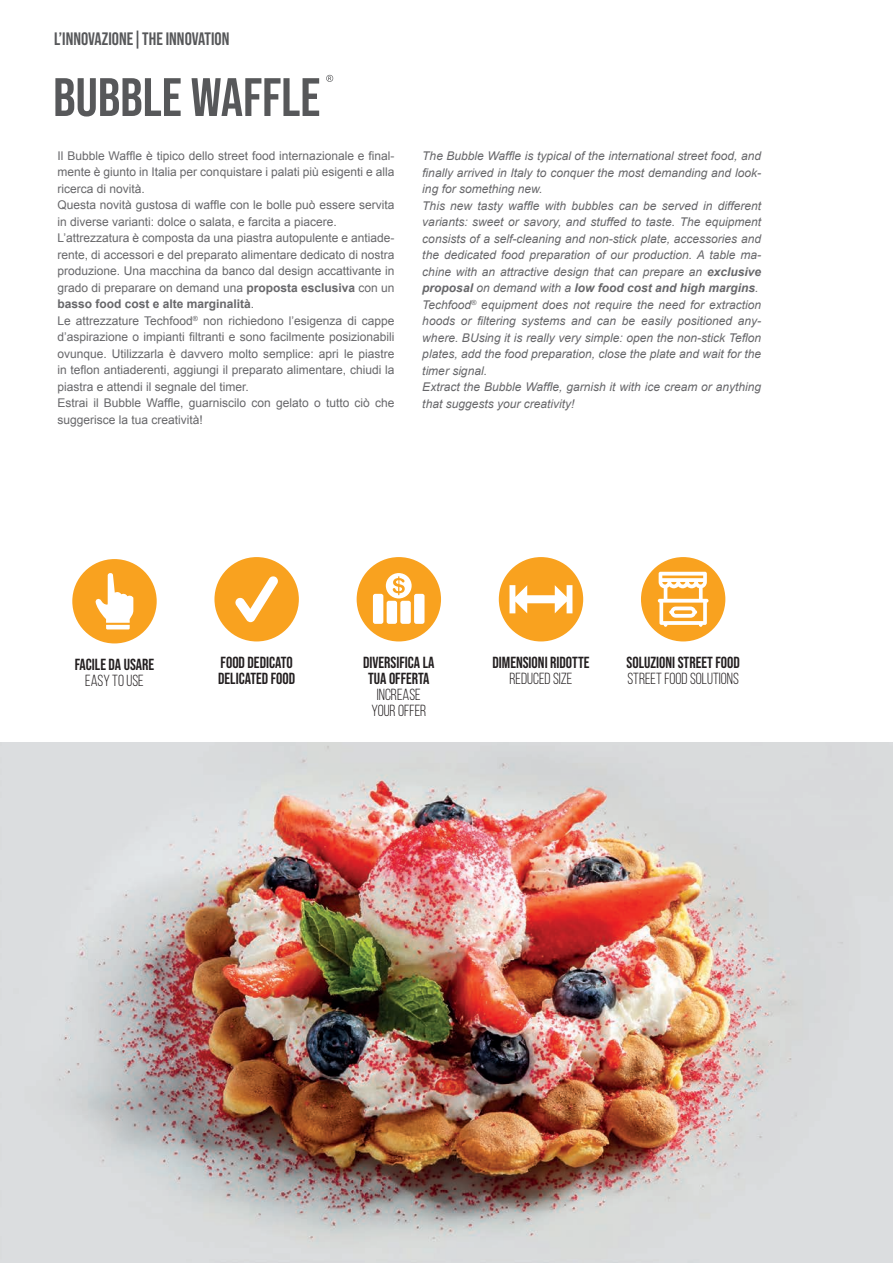
<style>
.page{position:relative;width:893px;height:1263px;background:#fff}
.page>*{position:absolute;margin:0;border:0;box-sizing:border-box;transform-origin:0 0}
.t1{font:54px "Bebas Neue";color:#57585a}
.t2{font:18px "Bebas Neue";color:#57585a}
.t3{font:16.05px "Bebas Neue";color:#231f20}
.t4{font:16.05px "Bebas Neue";color:#231f20}
.t5{font:12px/16.5px "Arial";color:#67676a;text-align:justify}
.t6{font:italic 12px/16.5px "Arial";color:#67676a;text-align:justify}
.s1{font-weight:700}
</style>
<div class="page">
<img style="left:0;top:743px;width:893px;height:520px">
<svg style="left:326px;top:75px;width:7px;height:7px"></svg>
<div style="left:357px;top:557px;width:84px;height:84px;background:#f9a21f;border-radius:50%"></div>
<div style="left:373px;top:594px;width:10px;height:30px;background:#fff;border-radius:2px"></div>
<div style="left:387px;top:601px;width:10px;height:23px;background:#fff;border-radius:2px"></div>
<div style="left:400px;top:601px;width:11px;height:23px;background:#fff;border-radius:2px"></div>
<div style="left:414px;top:594px;width:10px;height:30px;background:#fff;border-radius:2px"></div>
<svg style="left:386px;top:573px;width:26px;height:25px"></svg>
<div style="left:214px;top:557px;width:85px;height:84px;background:#f9a21f;border-radius:50%"></div>
<svg style="left:235px;top:576px;width:43px;height:46px"></svg>
<div style="left:72px;top:559px;width:85px;height:84px;background:#f9a21f;border-radius:50%"></div>
<svg style="left:96px;top:573px;width:37px;height:56px"></svg>
<div style="left:499px;top:557px;width:84px;height:84px;background:#f9a21f;border-radius:50%"></div>
<svg style="left:509px;top:585px;width:63px;height:28px"></svg>
<div style="left:641px;top:557px;width:84px;height:84px;background:#f9a21f;border-radius:50%"></div>
<svg style="left:658px;top:572px;width:50px;height:55px"></svg>
<p class="t2" style="left:54px;top:29px;width:177px">L’INNOVAZIONE|THE INNOVATION</p>
<p class="t1" style="left:53px;top:67px;width:269px">BUBBLE WAFFLE</p>
<p class="t5" style="left:57px;top:147px;width:339px">Il Bubble Waffle è tipico dello street food internazionale e final&shy;mente è giunto in Italia per conquistare i palati più esigenti e alla ricerca di novità.</p>
<p class="t5" style="left:57px;top:197px;width:339px">Questa novità gustosa di waffle con le bolle può essere servita in diverse varianti: dolce o salata, e farcita a piacere.</p>
<p class="t5" style="left:57px;top:230px;width:339px">L’attrezzatura è composta da una piastra autopulente e antiade&shy;rente, di accessori e del preparato alimentare dedicato di nostra produzione. Una macchina da banco dal design accattivante in grado di preparare on demand una <span class="s1">proposta esclusiva</span> con un <span class="s1">basso food cost e alte marginalità</span>.</p>
<p class="t5" style="left:57px;top:312px;width:339px">Le attrezzature Techfood<sup>®</sup> non richiedono l’esigenza di cappe d’aspirazione o impianti filtranti e sono facilmente posizionabili ovunque. Utilizzarla è davvero molto semplice: apri le piastre in teflon antiaderenti, aggiungi il preparato alimentare, chiudi la piastra e attendi il segnale del timer.</p>
<p class="t5" style="left:57px;top:395px;width:339px">Estrai il Bubble Waffle, guarniscilo con gelato o tutto ciò che suggerisce la tua creatività!</p>
<p class="t6" style="left:422px;top:148px;width:340px">The Bubble Waffle is typical of the international street food, and finally arrived in Italy to conquer the most demanding and look&shy;ing for something new.</p>
<p class="t6" style="left:422px;top:197px;width:340px">This new tasty waffle with bubbles can be served in different variants: sweet or savory, and stuffed to taste. The equipment consists of a self-cleaning and non-stick plate, accessories and the dedicated food preparation of our production. A table ma&shy;chine with an attractive design that can prepare an <span class="s1">exclusive proposal</span> on demand with a <span class="s1">low food cost and high margins</span>.</p>
<p class="t6" style="left:422px;top:296px;width:340px">Techfood<sup>®</sup> equipment does not require the need for extraction hoods or filtering systems and can be easily positioned any&shy;where. BUsing it is really very simple: open the non-stick Teflon plates, add the food preparation, close the plate and wait for the timer signal.</p>
<p class="t6" style="left:422px;top:379px;width:340px">Extract the Bubble Waffle, garnish it with ice cream or anything that suggests your creativity!</p>
<p class="t3" style="left:75px;top:655px;width:81px">FACILE DA USARE</p>
<p class="t4" style="left:85px;top:672px;width:60px">EASY TO USE</p>
<p class="t3" style="left:221px;top:653px;width:74px">FOOD DEDICATO</p>
<p class="t3" style="left:218px;top:669px;width:78px">DELICATED FOOD</p>
<p class="t3" style="left:363px;top:653px;width:73px">DIVERSIFICA LA</p>
<p class="t3" style="left:368px;top:669px;width:63px">TUA OFFERTA</p>
<p class="t4" style="left:377px;top:686px;width:45px">INCREASE</p>
<p class="t4" style="left:371px;top:702px;width:56px">YOUR OFFER</p>
<p class="t3" style="left:492px;top:653px;width:99px">DIMENSIONI RIDOTTE</p>
<p class="t4" style="left:509px;top:670px;width:64px">REDUCED SIZE</p>
<p class="t3" style="left:627px;top:653px;width:115px">SOLUZIONI STREET FOOD</p>
<p class="t4" style="left:627px;top:670px;width:113px">STREET FOOD SOLUTIONS</p>
</div>
